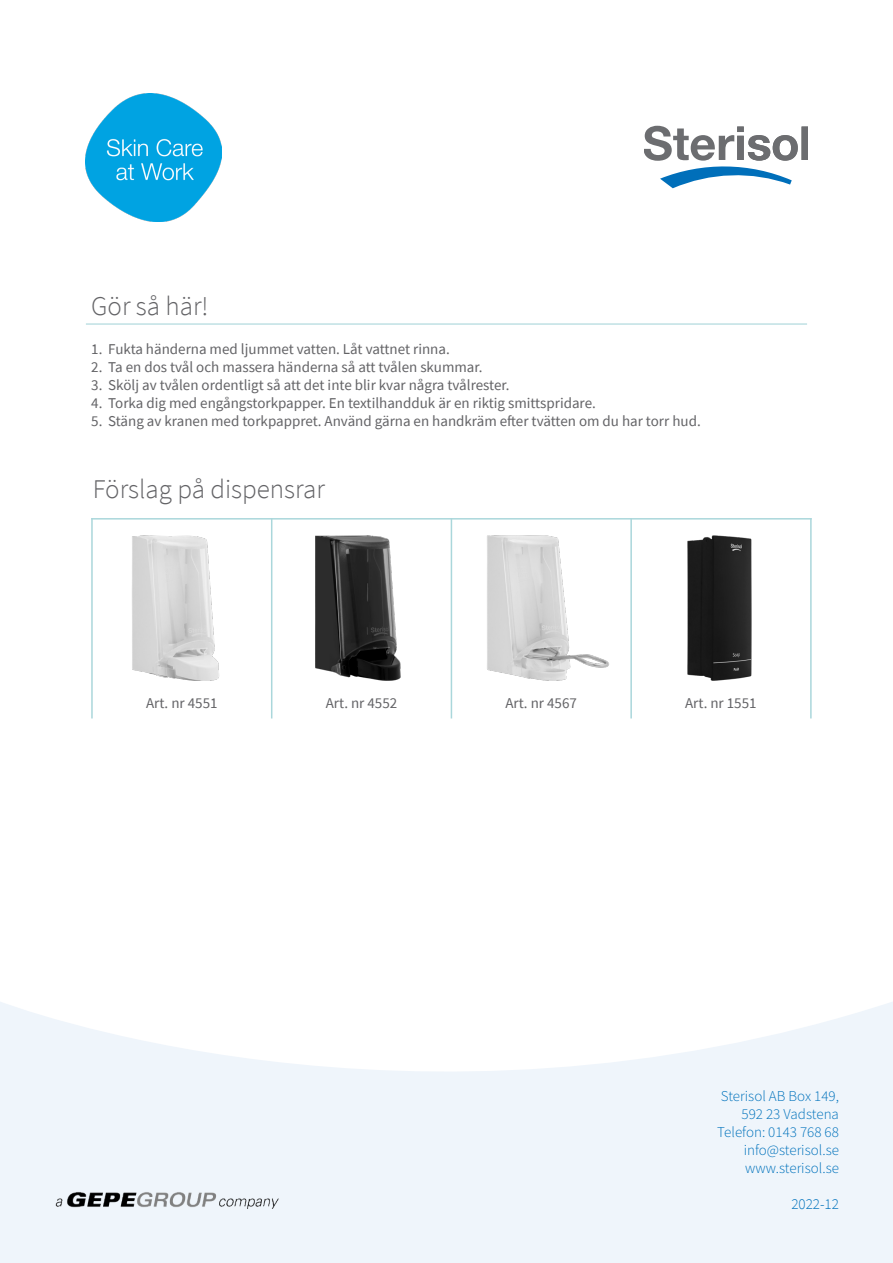
<style>
.page{position:relative;width:893px;height:1263px;background:#fff}
.page>*{position:absolute;margin:0;border:0;box-sizing:border-box;transform-origin:0 0}
.t1{font:300 27px "Source Sans Pro";color:#636366}
.Brödtext{font:15px "Source Sans Pro";color:#636366}
.t2{font:15px "Source Sans Variable";color:#0072bc}
.t3{font:300 15px "Source Sans Pro";color:#0072bc}
</style>
<div class="page">
<svg style="left:0;top:1002px;width:893px;height:261px;fill:#eff5fb"></svg>
<img style="left:86px;top:94px;width:135px;height:127px">
<svg style="left:645px;top:126px;width:153px;height:62px"></svg>
<div style="left:801px;top:127px;width:6px;height:33px;background:#6c6d70"></div>
<img style="left:54px;top:1191px;width:225px;height:18px">
<hr style="left:86px;top:323px;width:721px;height:2px;background:#aad7db">
<hr style="left:91px;top:518px;width:721px;height:2px;background:#aad7db">
<hr style="left:91px;top:518px;width:2px;height:200px;background:#aad7db">
<hr style="left:810px;top:518px;width:2px;height:200px;background:#aad7db">
<hr style="left:451px;top:518px;width:1px;height:200px;background:#aad7db">
<hr style="left:271px;top:518px;width:1px;height:200px;background:#aad7db">
<hr style="left:630px;top:518px;width:2px;height:200px;background:#aad7db">
<img style="left:132px;top:536px;width:87px;height:145px">
<img style="left:315px;top:536px;width:86px;height:145px">
<img style="left:687px;top:536px;width:65px;height:145px">
<img style="left:487px;top:536px;width:122px;height:145px">
<h2 class="t1" style="left:91px;top:289px;width:119px">Gör så här!</h2>
<p class="Brödtext" style="left:91px;top:340px;width:360px">1. Fukta händerna med ljummet vatten. Låt vattnet rinna.</p>
<p class="Brödtext" style="left:91px;top:358px;width:393px">2. Ta en dos tvål och massera händerna så att tvålen skummar.</p>
<p class="Brödtext" style="left:91px;top:376px;width:420px">3. Skölj av tvålen ordentligt så att det inte blir kvar några tvålrester.</p>
<p class="Brödtext" style="left:91px;top:394px;width:506px">4. Torka dig med engångstorkpapper. En textilhandduk är en riktig smittspridare.</p>
<p class="Brödtext" style="left:91px;top:412px;width:611px">5. Stäng av kranen med torkpappret. Använd gärna en handkräm efter tvätten om du har torr hud.</p>
<h2 class="t1" style="left:93px;top:472px;width:234px">Förslag på dispensrar</h2>
<p class="Brödtext" style="left:146px;top:694px;width:73px">Art. nr 4551</p>
<p class="Brödtext" style="left:326px;top:694px;width:73px">Art. nr 4552</p>
<p class="Brödtext" style="left:505px;top:694px;width:73px">Art. nr 4567</p>
<p class="Brödtext" style="left:685px;top:694px;width:73px">Art. nr 1551</p>
<p class="t2" style="left:721px;top:1087px;width:120px">Sterisol AB Box 149,</p>
<p class="t2" style="left:741px;top:1105px;width:99px">592 23 Vadstena</p>
<p class="t2" style="left:717px;top:1123px;width:123px">Telefon: 0143 768 68</p>
<p class="t2" style="left:744px;top:1141px;width:97px">info@sterisol.se</p>
<p class="t2" style="left:745px;top:1159px;width:95px">www.sterisol.se</p>
<p class="t3" style="left:791px;top:1195px;width:49px">2022-12</p>
</div>
